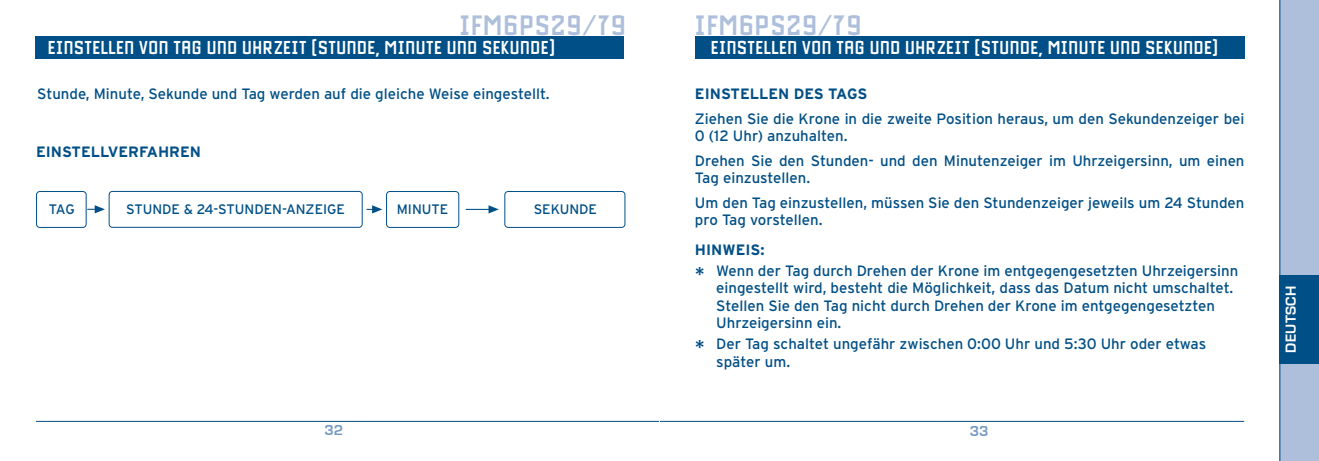
<style>
.page{position:relative;width:1319px;height:461px;background:#fff}
.page>*{position:absolute;margin:0;border:0;box-sizing:border-box;transform-origin:0 0}
.t1{font:700 30px "Drukpa";letter-spacing:.04em;color:#adbfda}
.t2{font:700 20px "Drukpa";letter-spacing:.03em;color:#fff}
.t3{font:15px/17.5px "Interstate";color:#004f86}
.t4{font:700 15px "Interstate";color:#004f86}
.t5{font:700 15px "Eurostile";letter-spacing:.025em;color:#fff}
.t6{font:700 15px "Eurostile";color:#779ac1}
.t7{font:13.75px "Interstate";color:#004f86}
.s1{font-weight:700}
.s2{font-size:20px}
</style>
<div class="page">
<svg style="left:36px;top:190px;width:590px;height:38px"></svg>
<hr style="left:358px;top:421px;width:301px;height:1px;background:#004f86">
<hr style="left:36px;top:421px;width:322px;height:1px;background:#004f86">
<div style="left:35px;top:36px;width:589px;height:22px;background:#004f86"></div>
<div style="left:694px;top:36px;width:550px;height:22px;background:#004f86"></div>
<hr style="left:659px;top:421px;width:282px;height:1px;background:#004f86">
<hr style="left:941px;top:421px;width:302px;height:1px;background:#004f86">
<div style="left:1278px;top:0;width:40px;height:461px;background:#adbfda"></div>
<div style="left:1278px;top:274px;width:40px;height:89px;background:#004f86"></div>
<hr style="left:1279px;top:0;width:1px;height:461px;background:#004f86">
<h1 class="t1" style="left:459px;top:9px;width:168px">IFM6PS29/79</h1>
<h1 class="t1" style="left:694px;top:9px;width:168px">IFM6PS29/79</h1>
<h2 class="t2" style="left:48px;top:37px;width:508px">EINSTELLEN VON TAG UND UHRZEIT (STUNDE, MINUTE UND SEKUNDE)</h2>
<h2 class="t2" style="left:710px;top:37px;width:508px">EINSTELLEN VON TAG UND UHRZEIT (STUNDE, MINUTE UND SEKUNDE)</h2>
<p class="t3" style="left:37px;top:85px;width:514px">Stunde, Minute, Sekunde und Tag werden auf die gleiche Weise eingestellt.</p>
<p class="t4" style="left:694px;top:85px;width:174px">EINSTELLEN DES TAGS</p>
<p class="t3" style="left:694px;top:109px;width:551px">Ziehen Sie die Krone in die zweite Position heraus, um den Sekundenzeiger bei<br>0 (12 Uhr) anzuhalten.</p>
<p class="t3" style="left:694px;top:152px;width:551px">Drehen Sie den Stunden- und den Minutenzeiger im Uhrzeigersinn, um einen<br>Tag einzustellen.</p>
<p class="t3" style="left:694px;top:194px;width:551px">Um den Tag einzustellen, müssen Sie den Stundenzeiger jeweils um 24 Stunden pro Tag vorstellen.</p>
<p class="t3" style="left:694px;top:239px;width:545px;line-height:21px"><span class="s1">HINWEIS:<br></span><span class="s2">*</span> Wenn der Tag durch Drehen der Krone im entgegengesetzten Uhrzeigersinn</p>
<p class="t3" style="left:716px;top:279px;width:518px">eingestellt wird, besteht die Möglichkeit, dass das Datum nicht umschaltet.<br>Stellen Sie den Tag nicht durch Drehen der Krone im entgegengesetzten<br>Uhrzeigersinn ein.</p>
<p class="t3" style="left:716px;top:335px;width:491px;text-indent:-21px"><span class="s2">*</span> Der Tag schaltet ungefähr zwischen 0:00 Uhr und 5:30 Uhr oder etwas später um.</p>
<p class="t4" style="left:36px;top:143px;width:166px">EINSTELLVERFAHREN</p>
<p class="t7" style="left:49px;top:202px;width:27px">TAG</p>
<p class="t7" style="left:126px;top:202px;width:220px">STUNDE &amp; 24-STUNDEN-ANZEIGE</p>
<p class="t7" style="left:397px;top:202px;width:53px">MINUTE</p>
<p class="t7" style="left:533px;top:202px;width:65px">SEKUNDE</p>
<p class="t6" style="left:324px;top:422px;width:20px">32</p>
<p class="t6" style="left:969px;top:422px;width:20px">33</p>
<p class="t5" style="left:1282px;top:352px;width:68px;rotate:-90deg">Deutsch</p>
</div>
